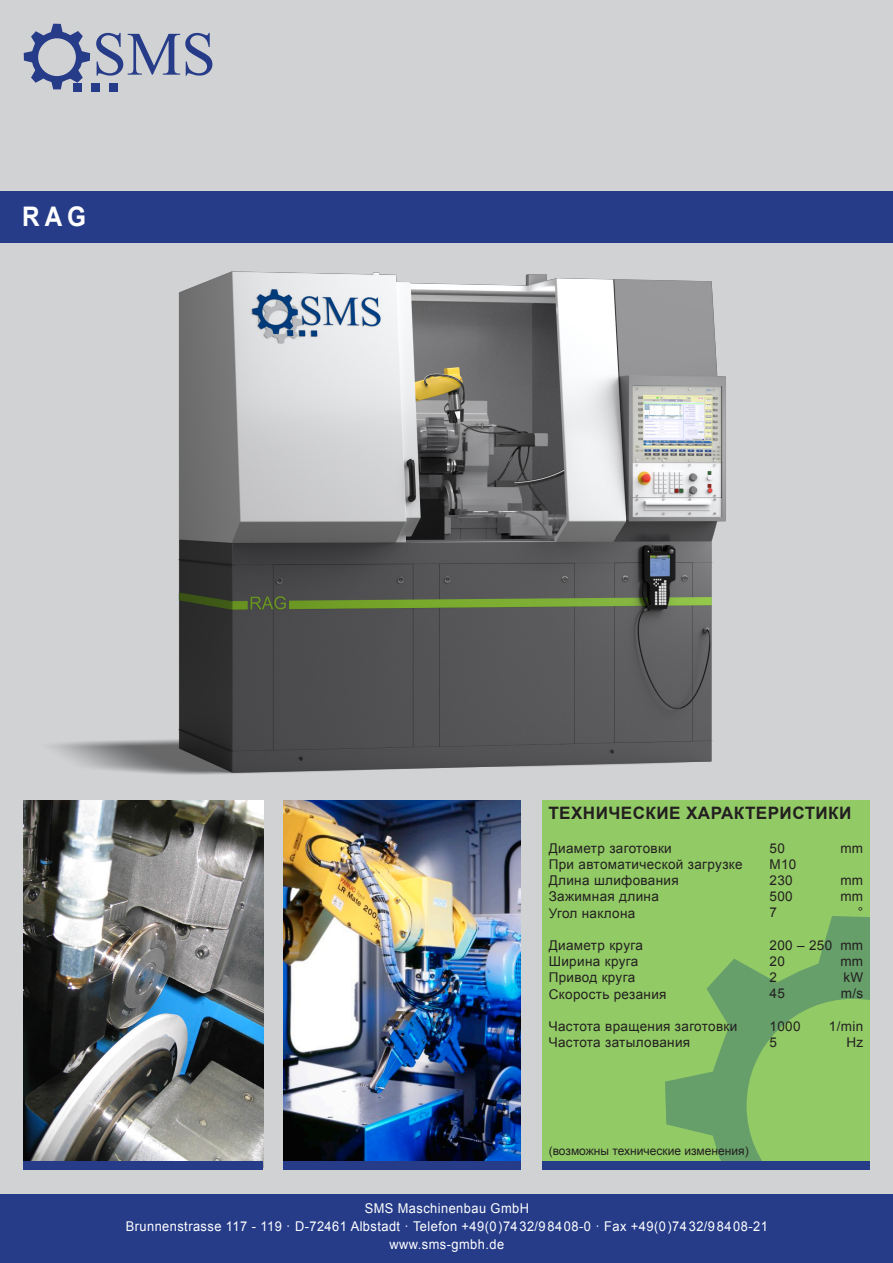
<style>
.page{position:relative;width:893px;height:1263px;background:#fff}
.page>*{position:absolute;margin:0;border:0;box-sizing:border-box;transform-origin:0 0}
.Produktinformation{font:700 27px "Arial";color:#fff;scale:.9 1}
.Body_Technische_Date{font:700 17.1px "Arial";letter-spacing:.025em;color:#231f20}
.Body_Technische_Date-2{font:13.5px "Arial";letter-spacing:.025em;color:#231f20}
.t1{font:13.5px "Arial";letter-spacing:.035em;color:#fff;scale:.95 1}
.t2{font:12px "Arial";color:#231f20}
</style>
<div class="page">
<div style="left:0;top:0;width:893px;height:1197px;background:#d1d2d4"></div>
<div style="left:0;top:1195px;width:893px;height:68px;background:#263c89"></div>
<div style="left:0;top:191px;width:893px;height:51px;background:#263c89"></div>
<div style="left:542px;top:800px;width:328px;height:367px;background:#92cb66"></div>
<svg style="left:665px;top:916px;width:205px;height:245px"></svg>
<img style="left:284px;top:800px;width:237px;height:361px">
<img style="left:23px;top:800px;width:240px;height:361px">
<div style="left:23px;top:1161px;width:240px;height:8px;background:#263c89"></div>
<div style="left:284px;top:1161px;width:237px;height:8px;background:#263c89"></div>
<div style="left:542px;top:1161px;width:328px;height:8px;background:#263c89"></div>
<svg style="left:96px;top:33px;width:116px;height:43px"></svg>
<div style="left:91px;top:83px;width:9px;height:9px;background:#263c89"></div>
<div style="left:109px;top:83px;width:9px;height:9px;background:#263c89"></div>
<svg style="left:24px;top:24px;width:66px;height:65px"></svg>
<div style="left:73px;top:83px;width:9px;height:9px;background:#263c89"></div>
<img style="left:53px;top:271px;width:673px;height:504px">
<p class="Produktinformation" style="left:22px;top:199px;width:72px">RAG</p>
<p class="Body_Technische_Date" style="left:548px;top:801px;width:305px">ТЕХНИЧЕСКИЕ ХАРАКТЕРИСТИКИ</p>
<p class="Body_Technische_Date-2" style="left:769px;top:839px;width:17px">50</p>
<p class="Body_Technische_Date-2" style="left:769px;top:855px;width:28px">M10</p>
<p class="Body_Technische_Date-2" style="left:769px;top:871px;width:25px">230</p>
<p class="Body_Technische_Date-2" style="left:769px;top:887px;width:25px">500</p>
<p class="Body_Technische_Date-2" style="left:769px;top:904px;width:9px">7</p>
<p class="Body_Technische_Date-2" style="left:769px;top:936px;width:64px">200 – 250</p>
<p class="Body_Technische_Date-2" style="left:769px;top:952px;width:17px">20</p>
<p class="Body_Technische_Date-2" style="left:769px;top:968px;width:9px">2</p>
<p class="Body_Technische_Date-2" style="left:769px;top:985px;width:17px">45</p>
<p class="Body_Technische_Date-2" style="left:769px;top:1017px;width:33px">1000</p>
<p class="Body_Technische_Date-2" style="left:769px;top:1033px;width:9px">5</p>
<p class="Body_Technische_Date-2" style="left:549px;top:839px;width:125px">Диаметр заготовки</p>
<p class="Body_Technische_Date-2" style="left:549px;top:855px;width:196px">При автоматической загрузке</p>
<p class="Body_Technische_Date-2" style="left:549px;top:871px;width:132px">Длина шлифования</p>
<p class="Body_Technische_Date-2" style="left:549px;top:888px;width:112px">Зажимная длина</p>
<p class="Body_Technische_Date-2" style="left:549px;top:904px;width:88px">Угол наклона</p>
<p class="Body_Technische_Date-2" style="left:549px;top:936px;width:96px">Диаметр круга</p>
<p class="Body_Technische_Date-2" style="left:549px;top:952px;width:91px">Ширина круга</p>
<p class="Body_Technische_Date-2" style="left:549px;top:969px;width:88px">Привод круга</p>
<p class="Body_Technische_Date-2" style="left:549px;top:985px;width:119px">Скорость резания</p>
<p class="Body_Technische_Date-2" style="left:549px;top:1017px;width:190px">Частота вращения заготовки</p>
<p class="Body_Technische_Date-2" style="left:549px;top:1033px;width:143px">Частота затылования</p>
<p class="Body_Technische_Date-2" style="left:840px;top:839px;width:24px">mm</p>
<p class="Body_Technische_Date-2" style="left:840px;top:871px;width:24px">mm</p>
<p class="Body_Technische_Date-2" style="left:840px;top:887px;width:24px">mm</p>
<p class="Body_Technische_Date-2" style="left:858px;top:904px;width:7px">°</p>
<p class="Body_Technische_Date-2" style="left:840px;top:936px;width:24px">mm</p>
<p class="Body_Technische_Date-2" style="left:840px;top:952px;width:24px">mm</p>
<p class="Body_Technische_Date-2" style="left:843px;top:968px;width:21px">kW</p>
<p class="Body_Technische_Date-2" style="left:841px;top:985px;width:24px">m/s</p>
<p class="Body_Technische_Date-2" style="left:829px;top:1017px;width:36px">1/min</p>
<p class="Body_Technische_Date-2" style="left:846px;top:1033px;width:18px">Hz</p>
<p class="t2" style="left:549px;top:1143px;width:201px">(возможны технические изменения)</p>
<p class="t1" style="left:365px;top:1200px;width:175px">SMS Maschinenbau GmbH</p>
<p class="t1" style="left:126px;top:1218px;width:677px">Brunnenstrasse 117 - 119 · D-72461 Albstadt · Telefon +49(0)7432/98408-0 · Fax +49(0)7432/98408-21</p>
<p class="t1" style="left:390px;top:1236px;width:122px">www.sms-gmbh.de</p>
</div>
